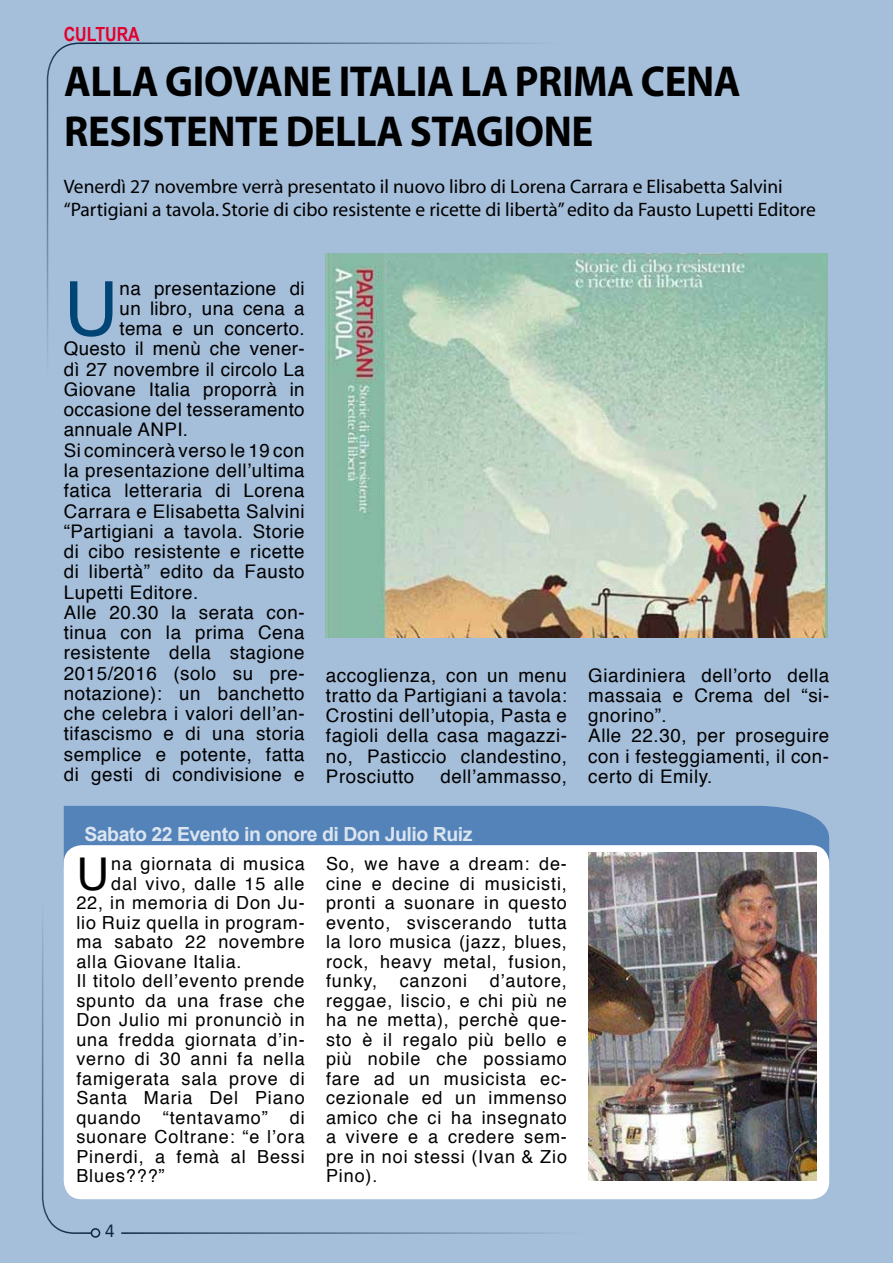
<style>
.page{position:relative;width:893px;height:1263px;background:#a5beda}
.page>*{position:absolute;margin:0;border:0;box-sizing:border-box;transform-origin:0 0}
.t1{font:75.15px "Helvetica";color:#004576}
.t2{font:45.15px "Helvetica";color:#000}
.t3{font:700 43.5px/49.5px "Myriad Pro";letter-spacing:-.01em;color:#000;scale:.94 1}
.t4{font:19.5px/23.4px "Myriad";color:#000}
.t5{font:700 19.5px "Arial";letter-spacing:-.025em;color:#fff}
.t6{font:700 19.5px "Arial Narrow";color:#e2002f}
.t7{font:18.75px/20.2px "Helvetica";letter-spacing:.03em;color:#000;text-align:justify}
.t8{font:18px/19.5px "Helvetica";letter-spacing:.05em;color:#000;text-align:justify}
.t9{font:18px "Andale Mono";color:#000}
</style>
<div class="page">
<img style="left:326px;top:253px;width:501px;height:385px">
<div style="left:63px;top:805px;width:767px;height:63px;background:#5483b9"></div>
<div style="left:64px;top:845px;width:765px;height:354px;background:#fff;border-radius:18px"></div>
<img style="left:588px;top:853px;width:228px;height:327px">
<p class="t6" style="left:64px;top:19px;width:54px">CULTURA</p>
<h3 class="t3" style="left:64px;top:56px;width:721px">ALLA GIOVANE ITALIA LA PRIMA CENA<br>RESISTENTE DELLA STAGIONE</h3>
<p class="t4" style="left:64px;top:175px;width:754px">Venerdì 27 novembre verrà presentato il nuovo libro di Lorena Carrara e Elisabetta Salvini “Partigiani a tavola. Storie di cibo resistente e ricette di libertà” edito da Fausto Lupetti Editore</p>
<h1 class="t1" style="left:64px;top:251px;width:56px">U</h1>
<p class="t7" style="left:120px;top:279px;width:187px">na presentazione di</p>
<p class="t7" style="left:120px;top:299px;width:187px">un libro, una cena a</p>
<p class="t7" style="left:120px;top:319px;width:187px">tema e un concerto.</p>
<p class="t7" style="left:64px;top:339px;width:242px">Questo il menù che vener-</p>
<p class="t7" style="left:64px;top:360px;width:242px">dì 27 novembre il circolo La</p>
<p class="t7" style="left:64px;top:380px;width:242px">Giovane Italia proporrà in</p>
<p class="t7" style="left:64px;top:400px;width:242px">occasione del tesseramento</p>
<p class="t7" style="left:64px;top:420px;width:126px">annuale ANPI.</p>
<p class="t7" style="left:64px;top:441px;width:242px">Si comincerà verso le 19 con</p>
<p class="t7" style="left:64px;top:461px;width:242px">la presentazione dell’ultima</p>
<p class="t7" style="left:64px;top:481px;width:242px">fatica letteraria di Lorena</p>
<p class="t7" style="left:64px;top:501px;width:242px">Carrara e Elisabetta Salvini</p>
<p class="t7" style="left:64px;top:522px;width:242px">“Partigiani a tavola. Storie</p>
<p class="t7" style="left:64px;top:542px;width:242px">di cibo resistente e ricette</p>
<p class="t7" style="left:64px;top:562px;width:242px">di libertà” edito da Fausto</p>
<p class="t7" style="left:64px;top:582px;width:136px">Lupetti Editore.</p>
<p class="t7" style="left:64px;top:603px;width:242px">Alle 20.30 la serata con-</p>
<p class="t7" style="left:64px;top:623px;width:242px">tinua con la prima Cena</p>
<p class="t7" style="left:64px;top:643px;width:242px">resistente della stagione</p>
<p class="t7" style="left:64px;top:663px;width:242px">2015/2016 (solo su pre-</p>
<p class="t7" style="left:64px;top:684px;width:242px">notazione): un banchetto</p>
<p class="t7" style="left:64px;top:704px;width:242px">che celebra i valori dell’an-</p>
<p class="t7" style="left:64px;top:724px;width:242px">tifascismo e di una storia</p>
<p class="t7" style="left:64px;top:744px;width:242px">semplice e potente, fatta</p>
<p class="t7" style="left:64px;top:765px;width:242px">di gesti di condivisione e</p>
<p class="t7" style="left:326px;top:665px;width:243px">accoglienza, con un menu tratto da Partigiani a tavola:<br>Crostini dell’utopia, Pasta e fagioli della casa magazzi&shy;no, Pasticcio clandestino, Prosciutto</p>
<p class="t7" style="left:440px;top:767px;width:128px">dell’ammasso,</p>
<p class="t5" style="left:84px;top:821px;width:390px">Sabato 22 Evento in onore di Don Julio Ruiz</p>
<h2 class="t2" style="left:76px;top:839px;width:34px">U</h2>
<p class="t8" style="left:111px;top:854px;width:195px">na giornata di musica</p>
<p class="t8" style="left:326px;top:855px;width:242px">So, we have a dream: de&shy;cine e decine di musicisti, pronti a suonare in questo evento, sviscerando tutta la loro musica (jazz, blues, rock, heavy metal, fusion, funky,</p>
<p class="t8" style="left:111px;top:874px;width:195px">dal vivo, dalle 15 alle</p>
<p class="t8" style="left:76px;top:893px;width:230px">22, in memoria di Don Ju-</p>
<p class="t8" style="left:76px;top:913px;width:230px">lio Ruiz quella in program-</p>
<p class="t8" style="left:76px;top:932px;width:230px">ma sabato 22 novembre</p>
<p class="t8" style="left:76px;top:952px;width:167px">alla Giovane Italia.</p>
<p class="t8" style="left:76px;top:971px;width:230px">Il titolo dell’evento prende</p>
<p class="t8" style="left:76px;top:991px;width:230px">spunto da una frase che</p>
<p class="t8" style="left:76px;top:1010px;width:230px">Don Julio mi pronunciò in</p>
<p class="t8" style="left:76px;top:1030px;width:230px">una fredda giornata d’in-</p>
<p class="t8" style="left:76px;top:1049px;width:230px">verno di 30 anni fa nella</p>
<p class="t8" style="left:76px;top:1069px;width:230px">famigerata sala prove di</p>
<p class="t8" style="left:76px;top:1088px;width:230px">Santa Maria Del Piano</p>
<p class="t8" style="left:76px;top:1108px;width:230px">quando “tentavamo” di</p>
<p class="t8" style="left:76px;top:1127px;width:230px">suonare Coltrane: “e l’ora</p>
<p class="t8" style="left:76px;top:1147px;width:230px">Pinerdi, a femà al Bessi</p>
<p class="t8" style="left:76px;top:1166px;width:90px">Blues???”</p>
<p class="t8" style="left:326px;top:972px;width:242px;text-indent:164px">d’autore, reggae, liscio, e chi più ne ha ne metta), perchè que&shy;sto è il regalo più bello e più nobile che possiamo fare ad un musicista ec&shy;cezionale ed un immenso amico che ci ha insegnato a vivere e a credere sem&shy;pre in noi stessi (Ivan &amp; Zio Pino).</p>
<p class="t8" style="left:400px;top:972px;width:69px">canzoni</p>
<p class="t9" style="left:105px;top:1219px;width:12px">4</p>
<p class="t7" style="left:588px;top:665px;width:242px;text-align:left">Giardiniera dell’orto della massaia e Crema del “si&shy;gnorino”.<br>Alle 22.30, per proseguire con i festeggiamenti, il con&shy;certo di Emily.</p>
</div>
